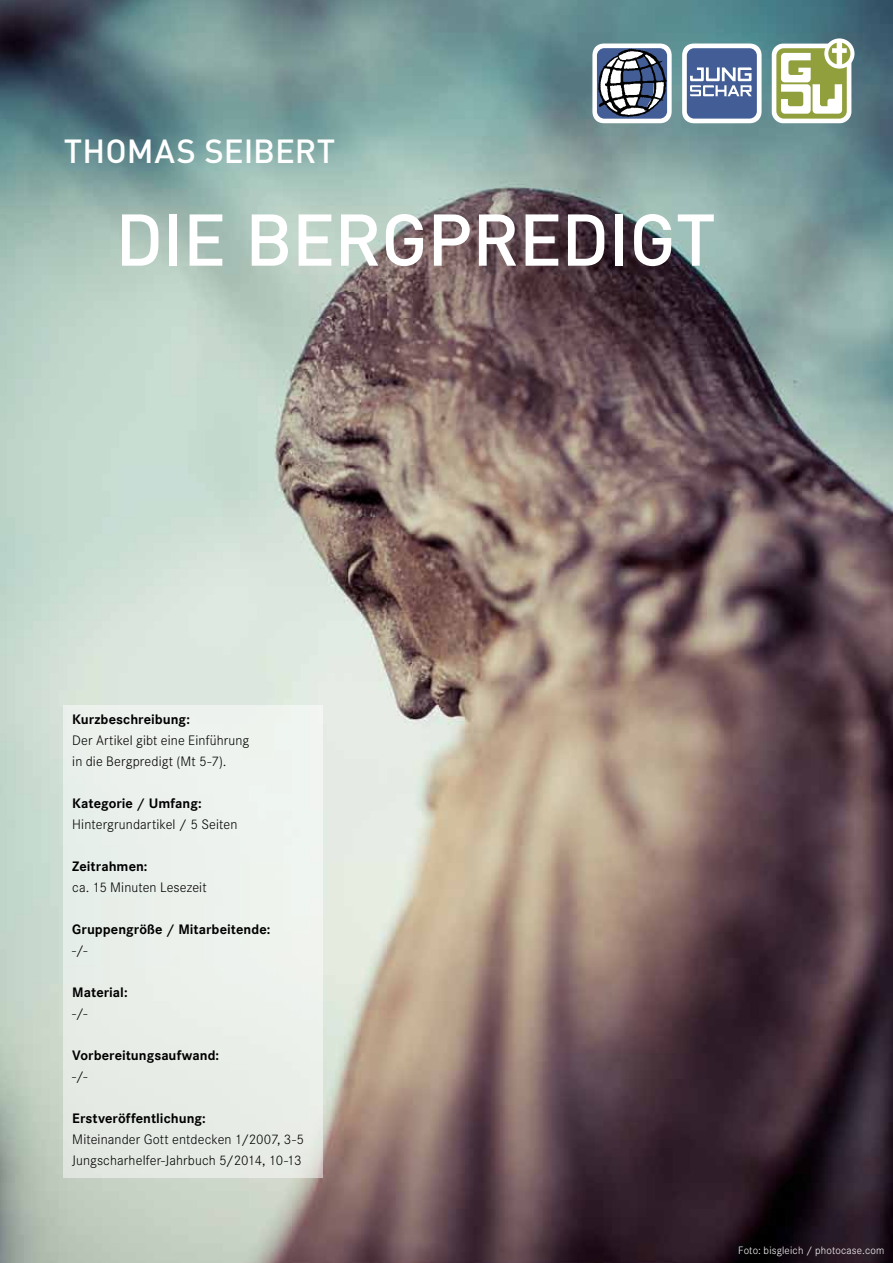
<style>
.page{position:relative;width:893px;height:1263px;background:#fff}
.page>*{position:absolute;margin:0;border:0;box-sizing:border-box;transform-origin:0 0}
.t1{font:500 72px "DIN";letter-spacing:-.01em;color:#fff}
.t2{font:500 33px "DIN";letter-spacing:.01em;color:#fff}
.t3{font:300 13.5px/21px "Corporate SBQ";letter-spacing:.01em;color:#000}
.t4{font:700 13.5px "Corporate SBQ";letter-spacing:.005em;color:#000}
.t5{font:300 10.5px "Corporate SBQ";letter-spacing:.02em;color:#fff}
</style>
<div class="page">
<img style="left:0;top:0;width:893px;height:1263px">
<div style="left:64px;top:705px;width:259px;height:473px;background:#ebf1eb"></div>
<div style="left:824px;top:38px;width:30px;height:31px;background:#fff;border-radius:50%"></div>
<svg style="left:772px;top:41px;width:79px;height:82px"></svg>
<div style="left:682px;top:44px;width:80px;height:79px;background:#fff;border-radius:12px"></div>
<div style="left:687px;top:48px;width:70px;height:71px;background:#435e96;border-radius:7px"></div>
<svg style="left:690px;top:67px;width:62px;height:29px"></svg>
<div style="left:592px;top:44px;width:80px;height:79px;background:#fff;border-radius:12px"></div>
<img style="left:597px;top:49px;width:71px;height:70px">
<h2 class="t2" style="left:64px;top:130px;width:161px">THOMAS SEIBERT</h2>
<h1 class="t1" style="left:115px;top:194px;width:602px">DIE BERGPREDIGT</h1>
<p class="t4" style="left:72px;top:711px;width:119px">Kurzbeschreibung:</p>
<p class="t3" style="left:72px;top:730px;width:178px">Der Artikel gibt eine Einführung in die Bergpredigt (Mt 5-7).</p>
<p class="t4" style="left:72px;top:795px;width:131px">Kategorie / Umfang:</p>
<p class="t3" style="left:72px;top:814px;width:167px">Hintergrundartikel / 5 Seiten</p>
<p class="t4" style="left:72px;top:858px;width:77px">Zeitrahmen:</p>
<p class="t3" style="left:72px;top:877px;width:136px">ca. 15 Minuten Lesezeit</p>
<p class="t4" style="left:72px;top:921px;width:199px">Gruppengröße / Mitarbeitende:</p>
<p class="t3" style="left:72px;top:940px;width:17px">-/-</p>
<p class="t4" style="left:72px;top:984px;width:57px">Material:</p>
<p class="t3" style="left:72px;top:1003px;width:17px">-/-</p>
<p class="t4" style="left:72px;top:1047px;width:148px">Vorbereitungsaufwand:</p>
<p class="t3" style="left:72px;top:1066px;width:17px">-/-</p>
<p class="t4" style="left:72px;top:1110px;width:135px">Erstveröffentlichung:</p>
<p class="t3" style="left:72px;top:1129px;width:233px">Miteinander Gott entdecken 1/2007, 3-5<br>Jungscharhelfer-Jahrbuch 5/2014, 10-13</p>
<p class="t5" style="left:738px;top:1244px;width:148px">Foto: bisgleich / photocase.com</p>
</div>
